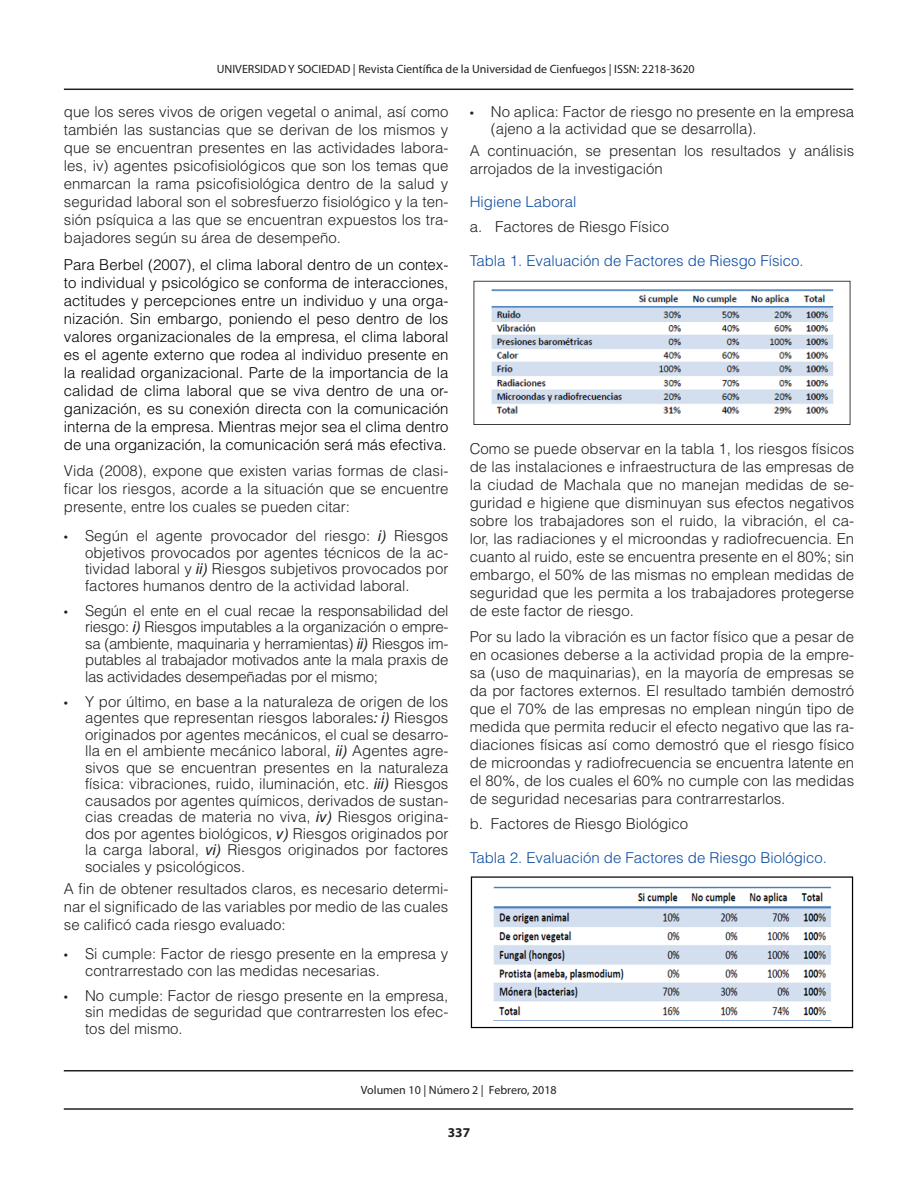
<style>
.page{position:relative;width:918px;height:1188px;background:#fff}
.page>*{position:absolute;margin:0;border:0;box-sizing:border-box;transform-origin:0 0}
.TEXTO{font:300 15px/18px "Helvetica LT Std";color:#231f20;text-align:justify}
.TEXTO-2{font:300 15px/18px "Helvetica LT Std";color:#000;text-align:justify}
.TITULOS_AZUL{font:300 15px "Helvetica LT Std";color:#0d4da1}
.t1{font:700 13.5px "Myriad Pro";color:#231f20}
.t2{font:12px "Myriad Pro";color:#231f20}
.s1{font-family:"Myriad Pro";font-weight:400}
.s2{font-weight:400;font-style:italic}
</style>
<div class="page">
<hr style="left:64px;top:89px;width:789px;height:1px;background:#231f20">
<hr style="left:64px;top:1108px;width:789px;height:2px;background:#231f20">
<hr style="left:64px;top:1070px;width:789px;height:1px;background:#231f20">
<img style="left:473px;top:280px;width:378px;height:145px">
<img style="left:470px;top:876px;width:384px;height:153px">
<p class="t2" style="left:217px;top:61px;width:479px">UNIVERSIDAD Y SOCIEDAD | Revista Científica de la Universidad de Cienfuegos | ISSN: 2218-3620</p>
<p class="TEXTO" style="left:64px;top:103px;width:386px">que los seres vivos de origen vegetal o animal, así como también las sustancias que se derivan de los mismos y que se encuentran presentes en las actividades labora&shy;les, iv) agentes psicofisiológicos que son los temas que enmarcan la rama psicofisiológica dentro de la salud y seguridad laboral son el sobresfuerzo fisiológico y la ten&shy;sión psíquica a las que se encuentran expuestos los tra&shy;bajadores según su área de desempeño.</p>
<p class="TEXTO-2" style="left:64px;top:255px;width:386px">Para Berbel (2007), el clima laboral dentro de un contex&shy;to individual y psicológico se conforma de interacciones, actitudes y percepciones entre un individuo y una orga&shy;nización. Sin embargo, poniendo el peso dentro de los valores organizacionales de la empresa, el clima laboral es el agente externo que rodea al individuo presente en la realidad organizacional. Parte de la importancia de la calidad de clima laboral que se viva dentro de una or&shy;ganización, es su conexión directa con la comunicación interna de la empresa. Mientras mejor sea el clima dentro de una organización, la comunicación será más efectiva.</p>
<p class="TEXTO" style="left:64px;top:462px;width:386px">Vida (2008), expone que existen varias formas de clasi&shy;ficar los riesgos, acorde a la situación que se encuentre presente, entre los cuales se pueden citar:</p>
<p class="TEXTO" style="left:85px;top:528px;width:365px;line-height:16.5px;text-indent:-21px"><span class="s1">•</span> Según el agente provocador del riesgo: <span class="s2">i)</span> Riesgos objetivos provocados por agentes técnicos de la ac&shy;tividad laboral y <span class="s2">ii)</span> Riesgos subjetivos provocados por factores humanos dentro de la actividad laboral.</p>
<p class="TEXTO" style="left:85px;top:602px;width:365px;line-height:16.5px;text-indent:-21px"><span class="s1">•</span> Según el ente en el cual recae la responsabilidad del riesgo: <span class="s2">i)</span> Riesgos imputables a la organización o empre&shy;sa (ambiente, maquinaria y herramientas) <span class="s2">ii)</span> Riesgos im&shy;putables al trabajador motivados ante la mala praxis de las actividades desempeñadas por el mismo;</p>
<p class="TEXTO" style="left:85px;top:693px;width:365px;line-height:16.5px;text-indent:-21px"><span class="s1">•</span> Y por último, en base a la naturaleza de origen de los agentes que representan riesgos laborales<span class="s2">: i)</span> Riesgos originados por agentes mecánicos, el cual se desarro&shy;lla en el ambiente mecánico laboral, <span class="s2">ii)</span> Agentes agre&shy;sivos que se encuentran presentes en la naturaleza física: vibraciones, ruido, iluminación, etc. <span class="s2">iii)</span> Riesgos causados por agentes químicos, derivados de sustan&shy;cias creadas de materia no viva, <span class="s2">iv)</span> Riesgos origina&shy;dos por agentes biológicos, <span class="s2">v)</span> Riesgos originados por la carga laboral, <span class="s2">vi)</span> Riesgos originados por factores sociales y psicológicos.</p>
<p class="TEXTO" style="left:64px;top:880px;width:386px">A fin de obtener resultados claros, es necesario determi&shy;nar el significado de las variables por medio de las cuales se calificó cada riesgo evaluado:</p>
<p class="TEXTO" style="left:85px;top:946px;width:365px;line-height:16.5px;text-indent:-21px"><span class="s1">•</span> Si cumple: Factor de riesgo presente en la empresa y contrarrestado con las medidas necesarias.</p>
<p class="TEXTO" style="left:85px;top:987px;width:365px;line-height:16.5px;text-indent:-21px"><span class="s1">•</span> No cumple: Factor de riesgo presente en la empresa, sin medidas de seguridad que contrarresten los efec&shy;tos del mismo.</p>
<p class="TEXTO" style="left:491px;top:103px;width:365px;line-height:16.5px;text-indent:-21px"><span class="s1">•</span> No aplica: Factor de riesgo no presente en la empresa (ajeno a la actividad que se desarrolla).</p>
<p class="TEXTO" style="left:470px;top:141px;width:386px">A continuación, se presentan los resultados y análisis arrojados de la investigación</p>
<p class="TITULOS_AZUL" style="left:470px;top:193px;width:108px">Higiene Laboral</p>
<p class="TEXTO" style="left:470px;top:218px;width:201px">a. Factores de Riesgo Físico</p>
<p class="TITULOS_AZUL" style="left:470px;top:251px;width:336px">Tabla 1. Evaluación de Factores de Riesgo Físico.</p>
<p class="TEXTO" style="left:470px;top:439px;width:386px">Como se puede observar en la tabla 1, los riesgos físicos de las instalaciones e infraestructura de las empresas de la ciudad de Machala que no manejan medidas de se&shy;guridad e higiene que disminuyan sus efectos negativos sobre los trabajadores son el ruido, la vibración, el ca&shy;lor, las radiaciones y el microondas y radiofrecuencia. En cuanto al ruido, este se encuentra presente en el 80%; sin embargo, el 50% de las mismas no emplean medidas de seguridad que les permita a los trabajadores protegerse de este factor de riesgo.</p>
<p class="TEXTO" style="left:470px;top:628px;width:386px">Por su lado la vibración es un factor físico que a pesar de en ocasiones deberse a la actividad propia de la empre&shy;sa (uso de maquinarias), en la mayoría de empresas se da por factores externos. El resultado también demostró que el 70% de las empresas no emplean ningún tipo de medida que permita reducir el efecto negativo que las ra&shy;diaciones físicas así como demostró que el riesgo físico de microondas y radiofrecuencia se encuentra latente en el 80%, de los cuales el 60% no cumple con las medidas de seguridad necesarias para contrarrestarlos.</p>
<p class="TEXTO" style="left:470px;top:815px;width:220px">b. Factores de Riesgo Biológico</p>
<p class="TITULOS_AZUL" style="left:470px;top:848px;width:359px">Tabla 2. Evaluación de Factores de Riesgo Biológico.</p>
<p class="t2" style="left:361px;top:1083px;width:197px">Volumen 10 | Número 2 | Febrero, 2018</p>
<p class="t1" style="left:448px;top:1124px;width:24px">337</p>
</div>
